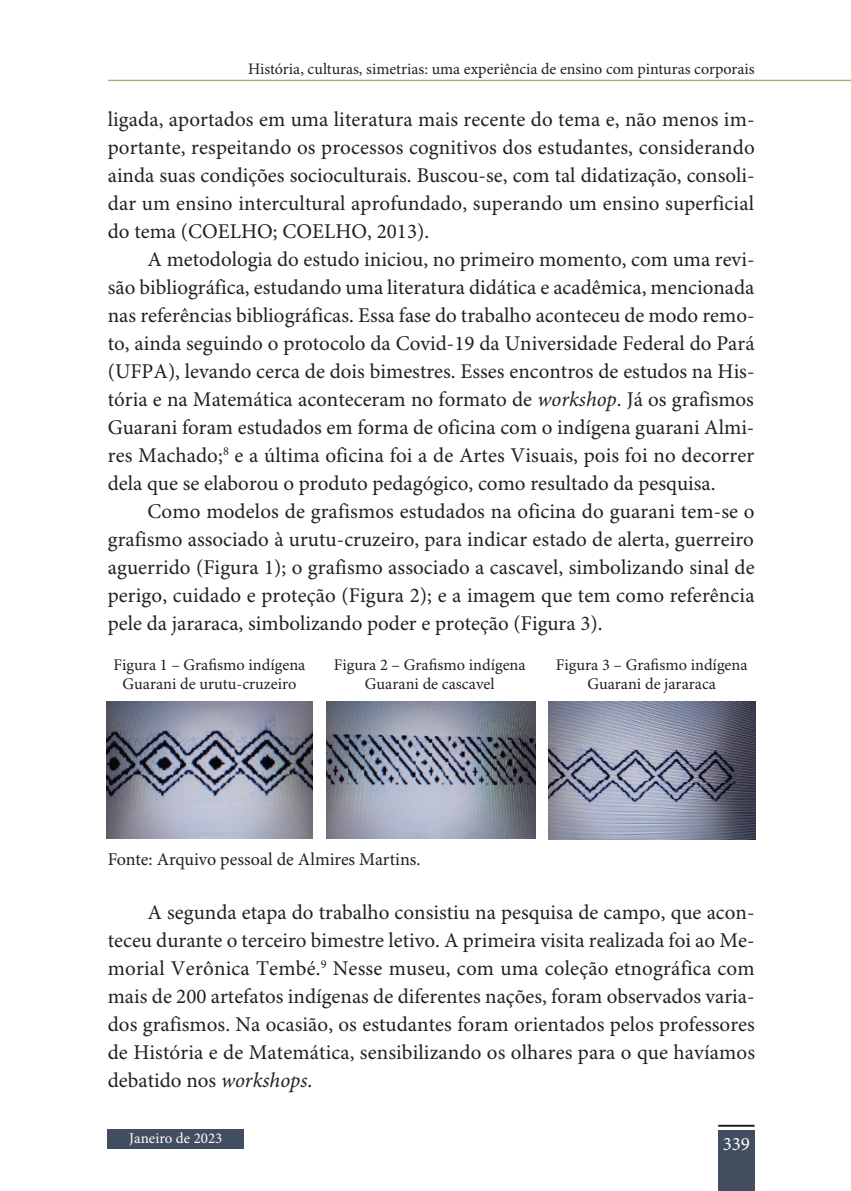
<style>
.page{position:relative;width:851px;height:1191px;background:#fff}
.page>*{position:absolute;margin:0;border:0;box-sizing:border-box;transform-origin:0 0}
.t1{font:21px/28px "Minion Pro";color:#231f20;text-align:justify}
.t2{font:19px "Minion Pro";color:#fff}
.t3{font:18px "Minion Pro";color:#231f20}
.t4{font:16.2px/19.6px "Minion Pro";color:#231f20;text-align:center}
.t5{font:16px "Minion Pro";color:#231f20}
.t6{font:15px "Minion Pro";color:#fff}
.s1{font-style:italic}
</style>
<div class="page">
<div style="left:108px;top:1129px;width:136px;height:20px;background:#414e5f"></div>
<hr style="left:108px;top:80px;width:742px;height:1px;background:#b8a483">
<div style="left:718px;top:1130px;width:36px;height:61px;background:#414e5f"></div>
<hr style="left:718px;top:1124px;width:36px;height:2px;background:#231f20">
<img style="left:107px;top:702px;width:205px;height:136px">
<img style="left:326px;top:702px;width:210px;height:136px">
<img style="left:548px;top:702px;width:207px;height:137px">
<p class="t5" style="left:248px;top:59px;width:508px">História, culturas, simetrias: uma experiência de ensino com pinturas corporais</p>
<p class="t1" style="left:108px;top:106px;width:648px">ligada, aportados em uma literatura mais recente do tema e, não menos im&shy;portante, respeitando os processos cognitivos dos estudantes, considerando ainda suas condições socioculturais. Buscou-se, com tal didatização, consoli&shy;dar um ensino intercultural aprofundado, superando um ensino superficial do tema (COELHO; COELHO, 2013).</p>
<p class="t1" style="left:108px;top:246px;width:648px;text-indent:40px">A metodologia do estudo iniciou, no primeiro momento, com uma revi&shy;são bibliográfica, estudando uma literatura didática e acadêmica, mencionada nas referências bibliográficas. Essa fase do trabalho aconteceu de modo remo&shy;to, ainda seguindo o protocolo da Covid-19 da Universidade Federal do Pará (UFPA), levando cerca de dois bimestres. Esses encontros de estudos na His&shy;tória e na Matemática aconteceram no formato de <span class="s1">workshop</span>. Já os grafismos Guarani foram estudados em forma de oficina com o indígena guarani Almi&shy;res Machado;<sup>8</sup> e a última oficina foi a de Artes Visuais, pois foi no decorrer dela que se elaborou o produto pedagógico, como resultado da pesquisa.</p>
<p class="t1" style="left:108px;top:498px;width:648px;text-indent:40px">Como modelos de grafismos estudados na oficina do guarani tem-se o grafismo associado à urutu-cruzeiro, para indicar estado de alerta, guerreiro aguerrido (Figura 1); o grafismo associado a cascavel, simbolizando sinal de perigo, cuidado e proteção (Figura 2); e a imagem que tem como referência pele da jararaca, simbolizando poder e proteção (Figura 3).</p>
<p class="t4" style="left:114px;top:655px;width:193px">Figura 1 – Grafismo indígena<br>Guarani de urutu-cruzeiro</p>
<p class="t4" style="left:334px;top:655px;width:193px">Figura 2 – Grafismo indígena<br>Guarani de cascavel</p>
<p class="t4" style="left:555px;top:655px;width:193px">Figura 3 – Grafismo indígena<br>Guarani de jararaca</p>
<p class="t3" style="left:108px;top:848px;width:314px">Fonte: Arquivo pessoal de Almires Martins.</p>
<p class="t1" style="left:108px;top:898px;width:648px;text-indent:40px">A segunda etapa do trabalho consistiu na pesquisa de campo, que acon&shy;teceu durante o terceiro bimestre letivo. A primeira visita realizada foi ao Me&shy;morial Verônica Tembé.<sup>9</sup> Nesse museu, com uma coleção etnográfica com mais de 200 artefatos indígenas de diferentes nações, foram observados varia&shy;dos grafismos. Na ocasião, os estudantes foram orientados pelos professores de História e de Matemática, sensibilizando os olhares para o que havíamos debatido nos <span class="s1">workshops</span>.</p>
<p class="t6" style="left:129px;top:1129px;width:95px">Janeiro de 2023</p>
<p class="t2" style="left:722px;top:1132px;width:29px">339</p>
</div>
